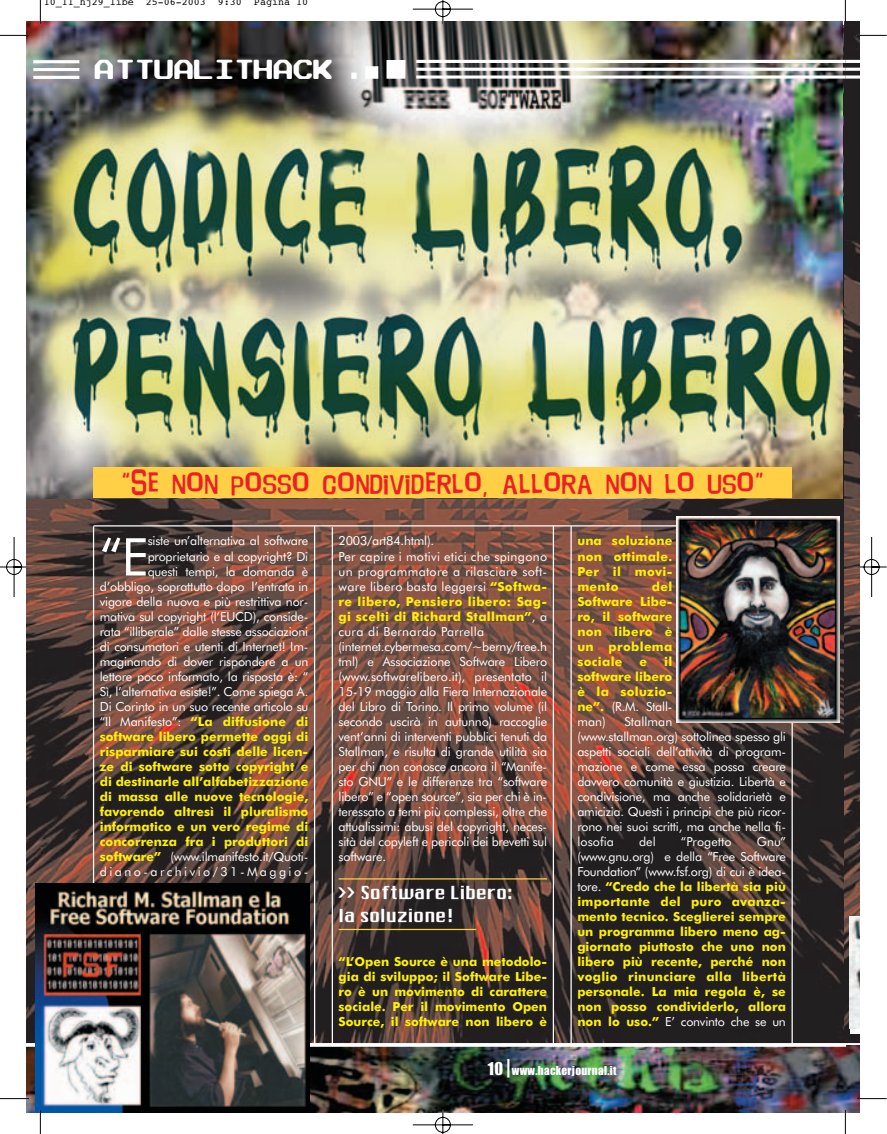
<style>
.page{position:relative;width:887px;height:1134px;background:#fff}
.page>*{position:absolute;margin:0;border:0;box-sizing:border-box;transform-origin:0 0}
.t1{font:52.12px "Futura BT";color:#fff}
.t2{font:22.5px "Will Robinson";letter-spacing:.025em;color:#ee1e24;scale:.95 1}
.t3{font:22.5px "Arcade Rounded";letter-spacing:-.05em;color:#fff;scale:.95 1}
.t4{font:18.75px/22.5px "Chi Town";letter-spacing:-.005em;color:#fff;scale:.95 1}
.t5{font:12.5px/15px "Futura BT";letter-spacing:-.02em;color:#fff}
.t6{font:700 12.5px/15px "Futura BT";color:#fff101;text-align:justify}
.t7{font:12.5px "Futura BT";letter-spacing:.005em;color:#fff}
.t8{font:11.25px "Impact";letter-spacing:.025em;color:#fff}
.t9{font:10px "Courier";color:#000}
.s1{font-weight:700;color:#fff101}
.s2{font-weight:400;color:#fff}
.s3{font-size:16.25px}
.s4{font-size:20px}
</style>
<div class="page">
<img style="left:0;top:0;width:886px;height:1134px">
<p class="t9" style="left:44px;top:-3px;width:266px">10_11_hj29_libe 25-06-2003 9:30 Pagina 10</p>
<h2 class="t3" style="left:95px;top:58px;width:254px">ATTUALITHACK</h2>
<h2 class="t2" style="left:122px;top:476px;width:677px">“SE NON POSSO CONDIVIDERLO, ALLORA NON LO USO”</h2>
<p class="t5" style="left:100px;top:535px;width:210px;text-align:right">siste un’alternativa al software proprietario e al copyright? Di<br>questi tempi, la domanda è d’obbligo, soprattutto dopo l’entrata in vigore della nuova e più restrittiva nor&shy;mativa sul copyright (l’EUCD), conside&shy;rata “illiberale” dalle stesse associazioni di consumatori e utenti di Internet! Im&shy;maginando di dover rispondere a un lettore poco informato, la risposta è: “ Sì, l’alternativa esiste!”. Come spiega A.<br>Di Corinto in un suo recente articolo su “Il Manifesto”: <span class="s1">“La diffusione di software libero permette oggi di risparmiare sui costi delle licen&shy;ze di software sotto copyright e di destinarle all’alfabetizzazione di massa alle nuove tecnologie, favorendo altresì il pluralismo informatico e un vero regime di concorrenza fra i produttori di software”</span> (www.ilmanifesto.it/Quoti&shy;diano-archivio/31-Maggio-</p>
<p class="t5" style="left:338px;top:535px;width:210px">2003/art84.html).<br>Per capire i motivi etici che spingono un programmatore a rilasciare soft&shy;ware libero basta leggersi <span class="s1">“Softwa&shy;re libero, Pensiero libero: Sag&shy;gi scelti di Richard Stallman”</span>, a cura di Bernardo Parrella (internet.cybermesa.com/~berny/free.h tml) e Associazione Software Libero (www.softwarelibero.it), presentato il 15-19 maggio alla Fiera Internazionale del Libro di Torino. Il primo volume (il secondo uscirà in autunno) raccoglie vent’anni di interventi pubblici tenuti da Stallman, e risulta di grande utilità sia per chi non conosce ancora il “Manife&shy;sto GNU” e le differenze tra “software libero” e “open source”, sia per chi è in&shy;teressato a temi più complessi, oltre che attualissimi: abusi del copyright, neces&shy;sità del copyleft e pericoli dei brevetti sul software.</p>
<h3 class="t4" style="left:338px;top:883px;width:185px">&gt;&gt; Software Libero: la soluzione!</h3>
<p class="t6" style="left:338px;top:955px;width:210px">“L’Open Source è una metodolo&shy;gia di sviluppo; il Software Libe&shy;ro è un movimento di carattere sociale. Per il movimento Open Source, il software non libero è</p>
<p class="t6" style="left:577px;top:535px;width:96px">una soluzione non ottimale.<br>Per il movi&shy;mento</p>
<h1 class="t1" style="left:100px;top:535px;width:50px">“E</h1>
<p class="t6" style="left:577px;top:580px;width:96px;text-indent:75px">del Software Libe&shy;ro, il software non libero è un problema sociale</p>
<p class="t6" style="left:577px;top:655px;width:96px;text-indent:87px">il software libero è la soluzio&shy;ne”. <span class="s2">(R.M. Stall&shy;man)</span></p>
<p class="t6" style="left:639px;top:655px;width:9px">e</p>
<p class="t5" style="left:577px;top:715px;width:210px;text-indent:47px">Stallman<br>(www.stallman.org) sottolinea spesso gli aspetti sociali dell’attività di program&shy;mazione e come essa possa creare davvero comunità e giustizia. Libertà e condivisione, ma anche solidarietà e amicizia. Questi i principi che più ricor&shy;rono nei suoi scritti, ma anche nella fi&shy;losofia</p>
<p class="t5" style="left:638px;top:835px;width:18px">del</p>
<p class="t7" style="left:680px;top:836px;width:52px">“Progetto</p>
<p class="t6" style="left:577px;top:835px;width:210px;text-indent:179px"><span class="s2">Gnu” (www.gnu.org) e della “Free Software Foundation” (www.fsf.org) di cui è idea&shy;tore.</span> “Credo che la libertà sia più importante del puro avanza&shy;mento tecnico. Sceglierei sempre un programma libero meno ag&shy;giornato piuttosto che uno non libero più recente, perché non voglio rinunciare alla libertà personale. La mia regola è, se non posso condividerlo, allora non lo uso.” <span class="s2">E’ convinto che se un</span></p>
<p class="t8" style="left:487px;top:1063px;width:130px"><span class="s3">10</span> <span class="s4">|</span>www.hackerjournal.it</p>
</div>
